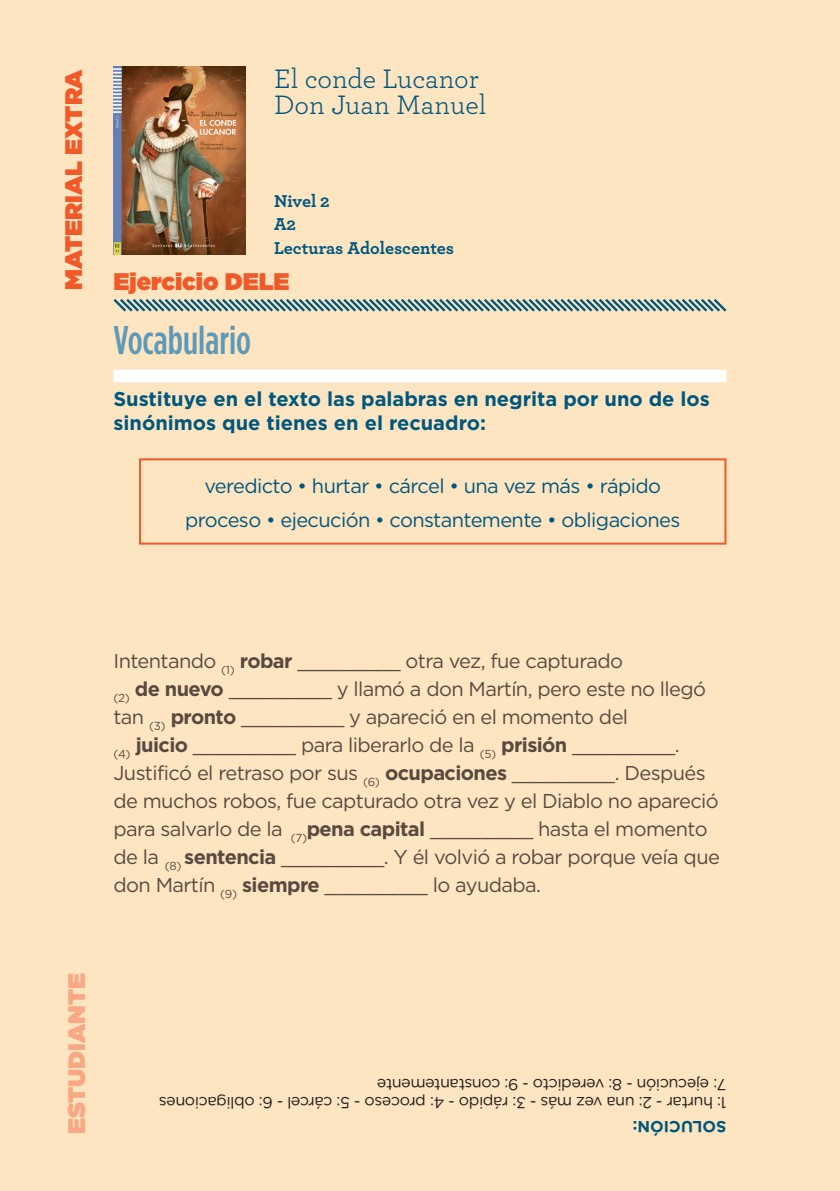
<style>
.page{position:relative;width:840px;height:1191px;background:#fff}
.page>*{position:absolute;margin:0;border:0;box-sizing:border-box;transform-origin:0 0}
.t1{font:500 condensed 40px "Gotham HTF";color:#5e99b8}
.t2{font:28px/25.6px "Archer";color:#00577e}
.t3{font:900 24px "Gotham HTF";color:#f15929}
.t4{font:900 24px "Gotham HTF";color:#f8a983}
.t5{font:20px/28px "Gotham HTF";letter-spacing:-.03em;color:#594a41}
.t6{font:20px/34px "Gotham HTF";letter-spacing:-.03em;color:#00577e;text-align:center}
.t7{font:700 20px/24px "Gotham HTF";color:#00577e}
.t8{font:700 18px/23.6px "Archer";color:#00577e}
.t9{font:16px/18px "Gotham HTF";letter-spacing:-.025em;color:#231f20}
.t10{font:700 16px "Gotham HTF";color:#00577e}
.s1{font-weight:700}
</style>
<div class="page">
<div style="left:0;top:0;width:839px;height:1191px;background:#fee5c1"></div>
<div style="left:113px;top:369px;width:613px;height:13px;background:#fff"></div>
<div style="left:139px;top:458px;width:587px;height:86px;border:2px solid #f15929"></div>
<svg style="left:113px;top:299px;width:614px;height:13px"></svg>
<img style="left:113px;top:67px;width:132px;height:187px">
<p class="t3" style="left:60px;top:290px;width:222px;rotate:-90deg">MATERIAL EXTRA</p>
<h2 class="t2" style="left:274px;top:65px;width:214px">El conde Lucanor<br>Don Juan Manuel</h2>
<p class="t8" style="left:274px;top:188px;width:181px">Nivel 2<br>A2<br>Lecturas Adolescentes</p>
<p class="t3" style="left:113px;top:268px;width:177px">Ejercicio DELE</p>
<h1 class="t1" style="left:113px;top:318px;width:139px">Vocabulario</h1>
<p class="t7" style="left:113px;top:387px;width:597px">Sustituye en el texto las palabras en negrita por uno de los sinónimos que tienes en el recuadro:</p>
<p class="t6" style="left:185px;top:468px;width:496px">veredicto • hurtar • cárcel • una vez más • rápido proceso • ejecución • constantemente • obligaciones</p>
<p class="t5" style="left:113px;top:646px;width:607px">Intentando <sub>(1)</sub> <span class="s1">robar</span> _________ otra vez, fue capturado<br><sub>(2)</sub> <span class="s1">de nuevo</span> _________ y llamó a don Martín, pero este no llegó tan <sub>(3)</sub> <span class="s1">pronto</span> _________ y apareció en el momento del<br><sub>(4)</sub> <span class="s1">juicio</span> _________ para liberarlo de la <sub>(5)</sub> <span class="s1">prisión</span> _________.<br>Justificó el retraso por sus <sub>(6)</sub> <span class="s1">ocupaciones</span> _________. Después de muchos robos, fue capturado otra vez y el Diablo no apareció para salvarlo de la <sub>(7)</sub><span class="s1">pena capital</span> _________ hasta el momento de la <sub>(8)</sub> <span class="s1">sentencia</span> _________. Y él volvió a robar porque veía que don Martín <sub>(9)</sub> <span class="s1">siempre</span> _________ lo ayudaba.</p>
<p class="t4" style="left:63px;top:1134px;width:163px;rotate:-90deg">ESTUDIANTE</p>
<p class="t9" style="left:726px;top:1112px;width:569px;rotate:-180deg">1: hurtar - 2: una vez más - 3: rápido - 4: proceso - 5: cárcel - 6: obligaciones<br>7: ejecución - 8: veredicto - 9: constantemente</p>
<p class="t10" style="left:726px;top:1135px;width:95px;rotate:-180deg">SOLUCIÓN:</p>
</div>
